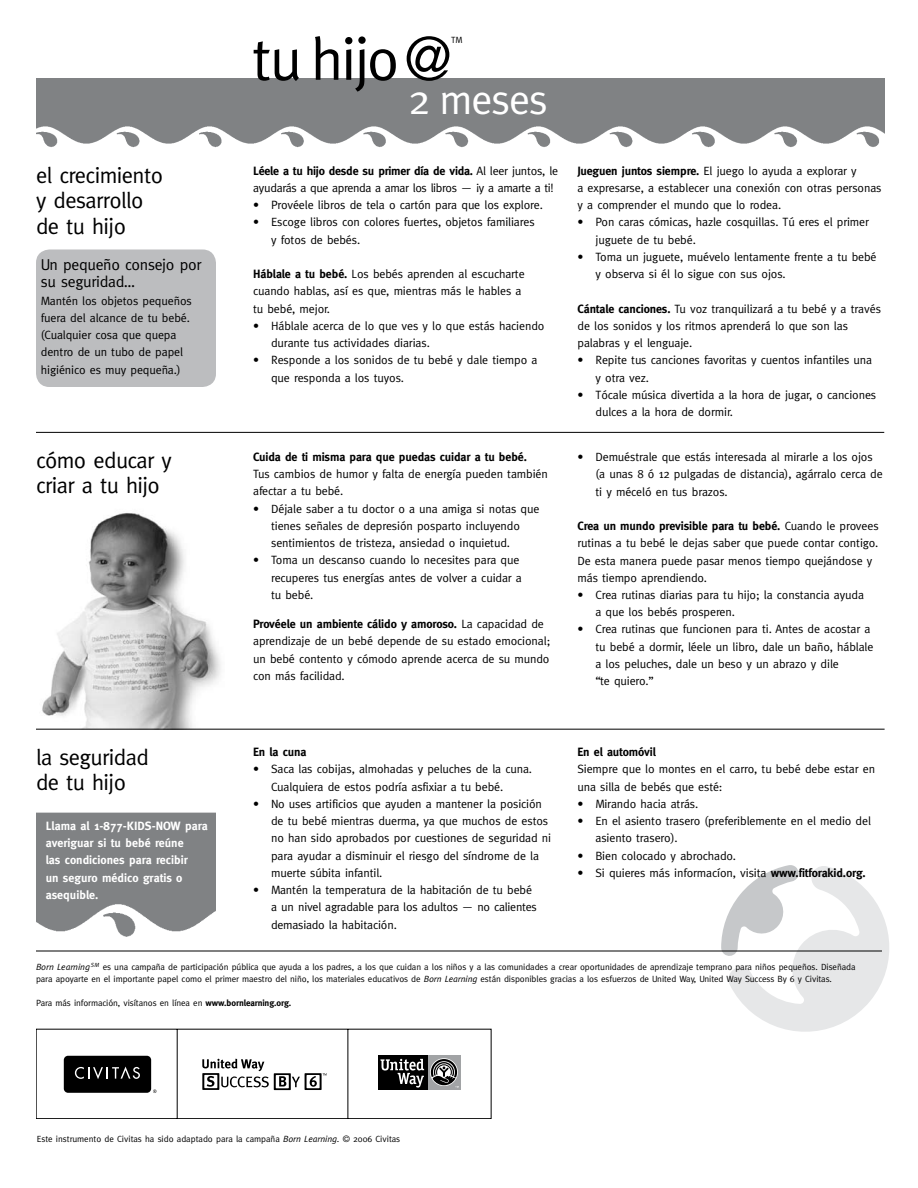
<style>
.page{position:relative;width:918px;height:1188px;background:#fff}
.page>*{position:absolute;margin:0;border:0;box-sizing:border-box;transform-origin:0 0}
.t1{font:60px "Meta";letter-spacing:-.03em;color:#000}
.t2{font:42px "Meta";letter-spacing:-.025em;color:#fff}
.t3{font:22.5px/25.5px "Meta";letter-spacing:-.025em;color:#000}
.t4{font:15.75px/17.2px "Meta";letter-spacing:-.02em;color:#000}
.t5{font:12px/17.2px "Meta";letter-spacing:-.01em;color:#000}
.t6{font:700 12px/17.2px "Meta";color:#fff}
.t7{font:12px/17.2px "Meta";letter-spacing:-.03em;color:#000}
.t8{font:700 12px "Meta";letter-spacing:-.01em;color:#000}
.t9{font:9px/12px "Meta";letter-spacing:-.01em;color:#000}
.s1{font-weight:700}
.s2{font-style:italic}
</style>
<div class="page">
<svg style="left:721px;top:865px;width:168px;height:167px"></svg>
<svg style="left:36px;top:1029px;width:455px;height:90px"></svg>
<hr style="left:36px;top:432px;width:848px;height:1px;background:#000">
<img style="left:36px;top:78px;width:848px;height:70px">
<div style="left:36px;top:249px;width:180px;height:138px;background:#bcbdbf;border-radius:14px"></div>
<img style="left:36px;top:513px;width:192px;height:216px">
<hr style="left:36px;top:729px;width:849px;height:1px;background:#000">
<img style="left:36px;top:813px;width:180px;height:124px">
<hr style="left:36px;top:951px;width:846px;height:1px;background:#000">
<h1 class="t1" style="left:252px;top:24px;width:202px">tu hijo@</h1>
<p class="t9" style="left:451px;top:34px;width:13px">TM</p>
<h2 class="t2" style="left:408px;top:75px;width:141px">2 meses</h2>
<h3 class="t3" style="left:36px;top:162px;width:129px">el crecimiento y desarrollo de tu hijo</h3>
<p class="t7" style="left:253px;top:162px;width:306px"><span class="s1">Léele a tu hijo desde su primer día de vida.</span> Al leer juntos, le ayudarás a que aprenda a amar los libros — ¡y a amarte a ti!</p>
<p class="t5" style="left:253px;top:196px;width:291px">• Provéele libros de tela o cartón para que los explore.</p>
<p class="t5" style="left:271px;top:213px;width:265px;text-indent:-18px">• Escoge libros con colores fuertes, objetos familiares y fotos de bebés.</p>
<p class="t5" style="left:253px;top:265px;width:273px"><span class="s1">Háblale a tu bebé.</span> Los bebés aprenden al escucharte cuando hablas, así es que, mientras más le hables a tu bebé, mejor.</p>
<p class="t5" style="left:271px;top:317px;width:275px;text-indent:-18px">• Háblale acerca de lo que ves y lo que estás haciendo durante tus actividades diarias.</p>
<p class="t5" style="left:271px;top:351px;width:268px;text-indent:-18px">• Responde a los sonidos de tu bebé y dale tiempo a que responda a los tuyos.</p>
<h3 class="t4" style="left:41px;top:256px;width:162px">Un pequeño consejo por su seguridad…</h3>
<p class="t5" style="left:41px;top:292px;width:152px">Mantén los objetos pequeños fuera del alcance de tu bebé. (Cualquier cosa que quepa dentro de un tubo de papel higiénico es muy pequeña.)</p>
<h3 class="t3" style="left:36px;top:447px;width:138px">cómo educar y criar a tu hijo</h3>
<p class="t8" style="left:253px;top:450px;width:275px">Cuida de ti misma para que puedas cuidar a tu bebé.</p>
<p class="t5" style="left:253px;top:465px;width:296px">Tus cambios de humor y falta de energía pueden también afectar a tu bebé.</p>
<p class="t5" style="left:271px;top:500px;width:270px;text-indent:-18px">• Déjale saber a tu doctor o a una amiga si notas que tienes señales de depresión posparto incluyendo sentimientos de tristeza, ansiedad o inquietud.</p>
<p class="t5" style="left:271px;top:551px;width:252px;text-indent:-18px">• Toma un descanso cuando lo necesites para que recuperes tus energías antes de volver a cuidar a tu bebé.</p>
<p class="t5" style="left:253px;top:615px;width:299px"><span class="s1">Provéele un ambiente cálido y amoroso.</span> La capacidad de aprendizaje de un bebé depende de su estado emocional; un bebé contento y cómodo aprende acerca de su mundo con más facilidad.</p>
<p class="t5" style="left:578px;top:162px;width:306px"><span class="s1">Jueguen juntos siempre.</span> El juego lo ayuda a explorar y<br>a expresarse, a establecer una conexión con otras personas y a comprender el mundo que lo rodea.</p>
<p class="t5" style="left:596px;top:213px;width:275px;text-indent:-18px">• Pon caras cómicas, hazle cosquillas. Tú eres el primer juguete de tu bebé.</p>
<p class="t5" style="left:596px;top:248px;width:283px;text-indent:-18px">• Toma un juguete, muévelo lentamente frente a tu bebé y observa si él lo sigue con sus ojos.</p>
<p class="t5" style="left:578px;top:300px;width:305px"><span class="s1">Cántale canciones.</span> Tu voz tranquilizará a tu bebé y a través de los sonidos y los ritmos aprenderá lo que son las palabras y el lenguaje.</p>
<p class="t5" style="left:596px;top:351px;width:278px;text-indent:-18px">• Repite tus canciones favoritas y cuentos infantiles una y otra vez.</p>
<p class="t5" style="left:596px;top:386px;width:282px;text-indent:-18px">• Tócale música divertida a la hora de jugar, o canciones dulces a la hora de dormir.</p>
<p class="t5" style="left:596px;top:448px;width:289px;text-indent:-18px">• Demuéstrale que estás interesada al mirarle a los ojos (a unas 8 ó 12 pulgadas de distancia), agárralo cerca de ti y méceló en tus brazos.</p>
<p class="t5" style="left:578px;top:517px;width:303px"><span class="s1">Crea un mundo previsible para tu bebé.</span> Cuando le provees rutinas a tu bebé le dejas saber que puede contar contigo.<br>De esta manera puede pasar menos tiempo quejándose y más tiempo aprendiendo.</p>
<p class="t5" style="left:596px;top:586px;width:270px;text-indent:-18px">• Crea rutinas diarias para tu hijo; la constancia ayuda a que los bebés prosperen.</p>
<p class="t5" style="left:596px;top:621px;width:280px;text-indent:-18px">• Crea rutinas que funcionen para ti. Antes de acostar a tu bebé a dormir, léele un libro, dale un baño, háblale a los peluches, dale un beso y un abrazo y dile<br>“te quiero.”</p>
<h3 class="t3" style="left:36px;top:744px;width:114px">la seguridad de tu hijo</h3>
<p class="t8" style="left:253px;top:745px;width:55px">En la cuna</p>
<p class="t5" style="left:271px;top:760px;width:262px;text-indent:-18px">• Saca las cobijas, almohadas y peluches de la cuna.<br>Cualquiera de estos podría asfixiar a tu bebé.</p>
<p class="t5" style="left:271px;top:795px;width:282px;text-indent:-18px">• No uses artificios que ayuden a mantener la posición de tu bebé mientras duerma, ya que muchos de estos no han sido aprobados por cuestiones de seguridad ni para ayudar a disminuir el riesgo del síndrome de la muerte súbita infantil.</p>
<p class="t5" style="left:271px;top:881px;width:267px;text-indent:-18px">• Mantén la temperatura de la habitación de tu bebé a un nivel agradable para los adultos — no calientes demasiado la habitación.</p>
<p class="t6" style="left:46px;top:817px;width:164px">Llama al 1-877-KIDS-NOW para averiguar si tu bebé reúne<br>las condiciones para recibir<br>un seguro médico gratis o asequible.</p>
<p class="t8" style="left:578px;top:745px;width:80px">En el automóvil</p>
<p class="t5" style="left:578px;top:760px;width:299px">Siempre que lo montes en el carro, tu bebé debe estar en una silla de bebés que esté:</p>
<p class="t5" style="left:578px;top:795px;width:122px">• Mirando hacia atrás.</p>
<p class="t5" style="left:596px;top:812px;width:277px;text-indent:-18px">• En el asiento trasero (preferiblemente en el medio del asiento trasero).</p>
<p class="t5" style="left:578px;top:847px;width:160px">• Bien colocado y abrochado.</p>
<p class="t5" style="left:578px;top:864px;width:290px">• Si quieres más informacíon, visita <span class="s1">www.fitforakid.org.</span></p>
<p class="t9" style="left:36px;top:961px;width:821px"><span class="s2">Born Learning</span><sup>SM</sup> es una campaña de participación pública que ayuda a los padres, a los que cuidan a los niños y a las comunidades a crear oportunidades de aprendizaje temprano para niños pequeños. Diseñada para apoyarte en el importante papel como el primer maestro del niño, los materiales educativos de <span class="s2">Born Learning</span> están disponibles gracias a los esfuerzos de United Way, United Way Success By 6 y Civitas.</p>
<p class="t9" style="left:36px;top:997px;width:257px">Para más información, visítanos en línea en <span class="s1">www.bornlearning.org.</span></p>
<p class="t9" style="left:37px;top:1133px;width:365px">Este instrumento de Civitas ha sido adaptado para la campaña <span class="s2">Born Learning.</span> © 2006 Civitas</p>
</div>
